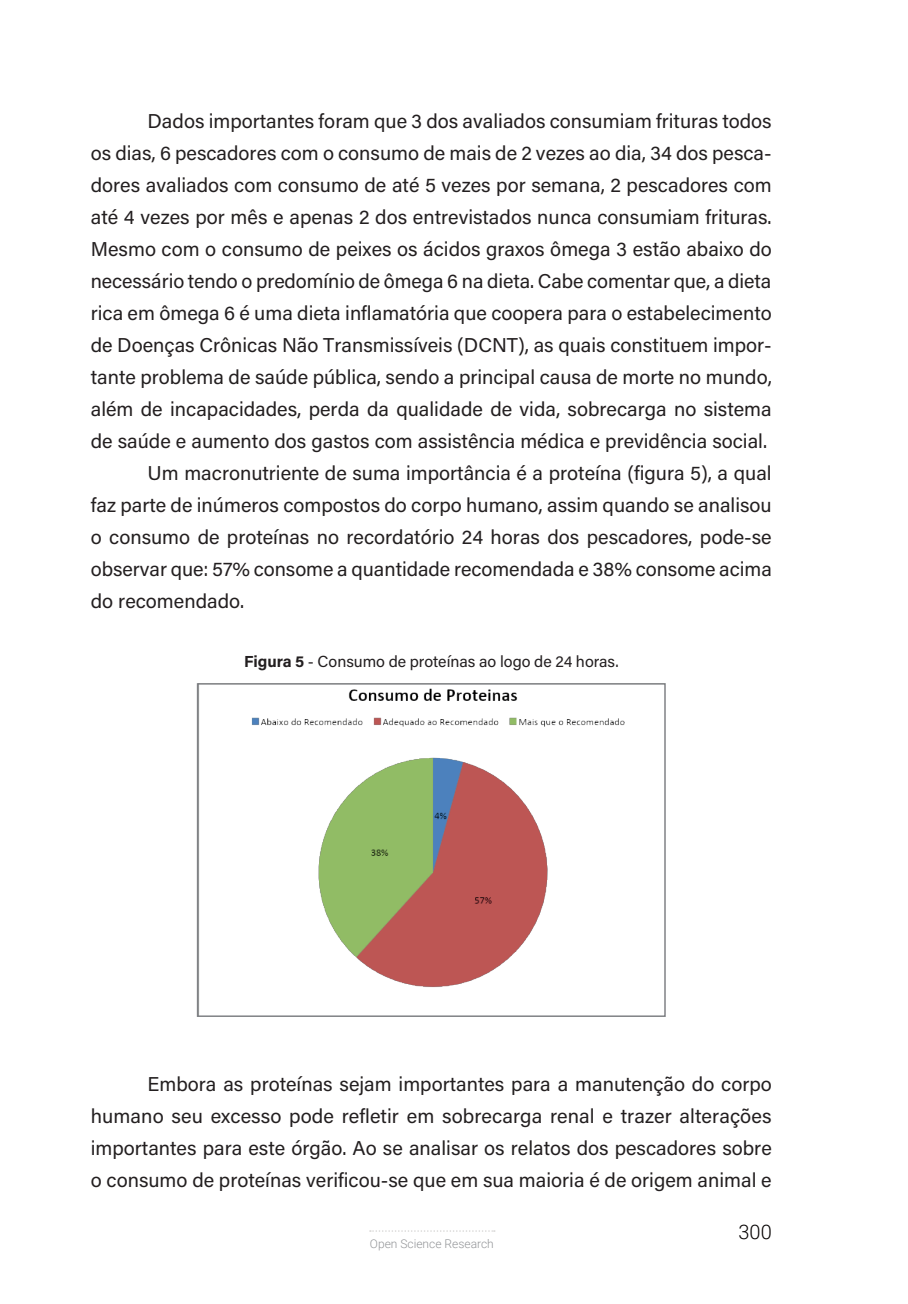
<style>
.page{position:relative;width:908px;height:1304px;background:#fff}
.page>*{position:absolute;margin:0;border:0;box-sizing:border-box;transform-origin:0 0}
._04_texto{font:20px/32px "Acumin Pro";color:#231f20;text-align:justify}
.t1{font:300 20px "Roboto";color:#040101}
._06_figura-quadro-tabela{font:16px "Acumin Pro";color:#231f20}
.t2{font:300 12px "Roboto";color:#939598}
.s1{font-weight:700}
</style>
<div class="page">
<svg style="left:370px;top:1230px;width:124px;height:2px"></svg>
<img style="left:251px;top:688px;width:374px;height:300px">
<div style="left:197px;top:683px;width:468px;height:334px;border:2px solid #808285"></div>
<p class="_04_texto" style="left:91px;top:104px;width:682px;text-indent:57px">Dados importantes foram que 3 dos avaliados consumiam frituras todos os dias, 6 pescadores com o consumo de mais de 2 vezes ao dia, 34 dos pesca&shy;dores avaliados com consumo de até 5 vezes por semana, 2 pescadores com até 4 vezes por mês e apenas 2 dos entrevistados nunca consumiam frituras.<br>Mesmo com o consumo de peixes os ácidos graxos ômega 3 estão abaixo do necessário tendo o predomínio de ômega 6 na dieta. Cabe comentar que, a dieta rica em ômega 6 é uma dieta inflamatória que coopera para o estabelecimento de Doenças Crônicas Não Transmissíveis (DCNT), as quais constituem impor&shy;tante problema de saúde pública, sendo a principal causa de morte no mundo, além de incapacidades, perda da qualidade de vida, sobrecarga no sistema de saúde e aumento dos gastos com assistência médica e previdência social.</p>
<p class="_04_texto" style="left:91px;top:456px;width:682px;text-indent:57px">Um macronutriente de suma importância é a proteína (figura 5), a qual faz parte de inúmeros compostos do corpo humano, assim quando se analisou o consumo de proteínas no recordatório 24 horas dos pescadores, pode-se observar que: 57% consome a quantidade recomendada e 38% consome acima do recomendado.</p>
<p class="_06_figura-quadro-tabela" style="left:244px;top:650px;width:376px"><span class="s1">Figura 5</span> - Consumo de proteínas ao logo de 24 horas.</p>
<p class="_04_texto" style="left:91px;top:1067px;width:682px;text-indent:57px">Embora as proteínas sejam importantes para a manutenção do corpo humano seu excesso pode refletir em sobrecarga renal e trazer alterações importantes para este órgão. Ao se analisar os relatos dos pescadores sobre o consumo de proteínas verificou-se que em sua maioria é de origem animal e</p>
<p class="t2" style="left:370px;top:1235px;width:125px">Open Science Research</p>
<p class="t1" style="left:738px;top:1218px;width:35px">300</p>
</div>
